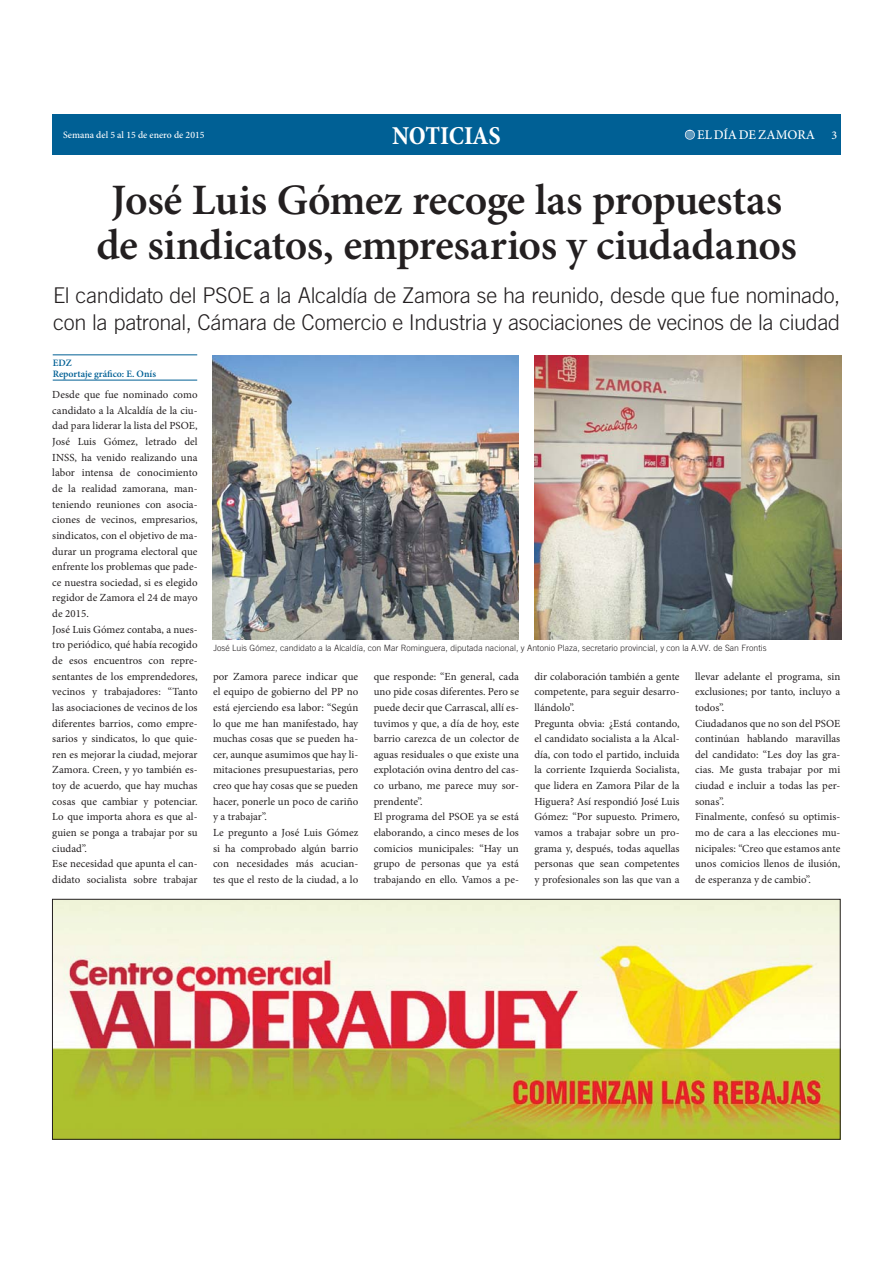
<style>
.page{position:relative;width:893px;height:1263px;background:#fff}
.page>*{position:absolute;margin:0;border:0;box-sizing:border-box;transform-origin:0 0}
.t1{font:600 43.5px/44.5px "Minion Pro";letter-spacing:-.02em;color:#231f20;text-align:center}
.t2{font:700 condensed 26.1px "Minion Pro";letter-spacing:-.01em;color:#fff}
.t3{font:300 21.75px/27.2px "Trade Gothic";letter-spacing:-.015em;color:#231f20}
.t4{font:500 13.35px "Minion Pro";letter-spacing:-.01em;color:#fff}
.t5{font:10.8px/15.6px "Minion Pro";letter-spacing:.005em;color:#231f20}
.t6{font:500 9.75px "Minion Pro";color:#fff}
.t7{font:600 9.75px/10.8px "Minion Pro";color:#006095}
.t8{font:300 8.7px "Trade Gothic";color:#231f20}
.s1{font-size:12px}
</style>
<div class="page">
<div style="left:52px;top:114px;width:788px;height:40px;background:#006095"></div>
<svg style="left:685px;top:130px;width:10px;height:10px"></svg>
<img style="left:54px;top:901px;width:784px;height:236px">
<div style="left:52px;top:899px;width:788px;height:240px;border:1px solid #231f20"></div>
<img style="left:212px;top:355px;width:307px;height:285px">
<hr style="left:53px;top:355px;width:144px;height:1px;background:#006095">
<hr style="left:53px;top:380px;width:144px;height:1px;background:#006095">
<img style="left:534px;top:355px;width:307px;height:285px">
<p class="t6" style="left:63px;top:131px;width:143px">Semana del 5 al 15 de enero de 2015</p>
<h2 class="t2" style="left:392px;top:125px;width:110px">NOTICIAS</h2>
<p class="t4" style="left:697px;top:130px;width:142px">EL DÍA DE ZAMORA <span class="s1">3</span></p>
<h1 class="t1" style="left:96px;top:182px;width:702px">José Luis Gómez recoge las propuestas de sindicatos, empresarios y ciudadanos</h1>
<h3 class="t3" style="left:53px;top:284px;width:789px">El candidato del PSOE a la Alcaldía de Zamora se ha reunido, desde que fue nominado, con la patronal, Cámara de Comercio e Industria y asociaciones de vecinos de la ciudad</h3>
<p class="t7" style="left:53px;top:358px;width:105px">EDZ<br>Reportaje gráfico: E. Onís</p>
<p class="t5" style="left:52px;top:388px;width:147px">Desde que fue nominado como candidato a la Alcaldía de la ciu&shy;dad para liderar la lista del PSOE,<br>José Luis Gómez, letrado del<br>INSS, ha venido realizando una labor intensa de conocimiento de la realidad zamorana, man&shy;teniendo reuniones con asocia&shy;ciones de vecinos, empresarios, sindicatos, con el objetivo de ma&shy;durar un programa electoral que enfrente los problemas que pade&shy;ce nuestra sociedad, si es elegido regidor de Zamora el 24 de mayo de 2015.<br>José Luis Gómez contaba, a nues&shy;tro periódico, qué había recogido de esos encuentros con repre&shy;sentantes de los emprendedores, vecinos y trabajadores: “Tanto las asociaciones de vecinos de los diferentes barrios, como empre&shy;sarios y sindicatos, lo que quie&shy;ren es mejorar la ciudad, mejorar<br>Zamora. Creen, y yo también es&shy;toy de acuerdo, que hay muchas cosas que cambiar y potenciar.<br>Lo que importa ahora es que al&shy;guien se ponga a trabajar por su ciudad”.<br>Ese necesidad que apunta el can&shy;didato socialista sobre trabajar</p>
<p class="t8" style="left:213px;top:644px;width:555px">José Luis Gómez, candidato a la Alcaldía, con Mar Rominguera, diputada nacional, y Antonio Plaza, secretario provincial, y con la A.VV. de San Frontis</p>
<p class="t5" style="left:213px;top:669px;width:147px">por Zamora parece indicar que el equipo de gobierno del PP no está ejerciendo esa labor: “Según lo que me han manifestado, hay muchas cosas que se pueden ha&shy;cer, aunque asumimos que hay li&shy;mitaciones presupuestarias, pero creo que hay cosas que se pueden hacer, ponerle un poco de cariño y a trabajar”.<br>Le pregunto a José Luis Gómez si ha comprobado algún barrio con necesidades más acucian&shy;tes que el resto de la ciudad, a lo</p>
<p class="t5" style="left:374px;top:669px;width:147px">que responde: “En general, cada uno pide cosas diferentes. Pero se puede decir que Carrascal, allí es&shy;tuvimos y que, a día de hoy, este barrio carezca de un colector de aguas residuales o que existe una explotación ovina dentro del cas&shy;co urbano, me parece muy sor&shy;prendente”.<br>El programa del PSOE ya se está elaborando, a cinco meses de los comicios municipales: “Hay un grupo de personas que ya está trabajando en ello. Vamos a pe-</p>
<p class="t5" style="left:534px;top:669px;width:147px">dir colaboración también a gente competente, para seguir desarro&shy;llándolo”.<br>Pregunta obvia: ¿Está contando, el candidato socialista a la Alcal&shy;día, con todo el partido, incluida la corriente Izquierda Socialista, que lidera en Zamora Pilar de la<br>Higuera? Así respondió José Luis<br>Gómez: “Por supuesto. Primero, vamos a trabajar sobre un pro&shy;grama y, después, todas aquellas personas que sean competentes y profesionales son las que van a</p>
<p class="t5" style="left:695px;top:669px;width:147px">llevar adelante el programa, sin exclusiones; por tanto, incluyo a todos”.<br>Ciudadanos que no son del PSOE continúan hablando maravillas del candidato: “Les doy las gra&shy;cias. Me gusta trabajar por mi ciudad e incluir a todas las per&shy;sonas”.<br>Finalmente, confesó su optimis&shy;mo de cara a las elecciones mu&shy;nicipales: “Creo que estamos ante unos comicios llenos de ilusión, de esperanza y de cambio”.</p>
</div>
